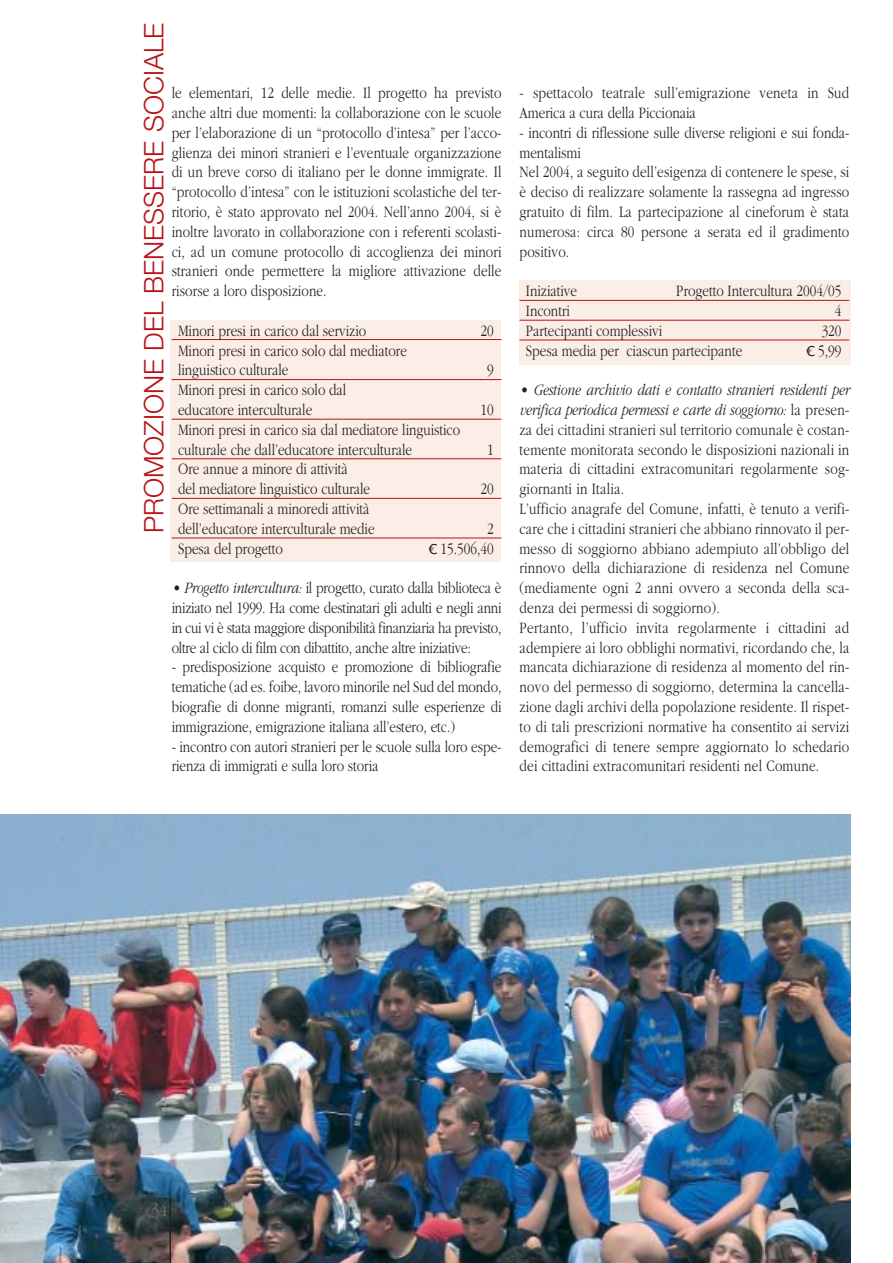
<style>
.page{position:relative;width:893px;height:1263px;background:#fff}
.page>*{position:absolute;margin:0;border:0;box-sizing:border-box;transform-origin:0 0}
.t1{font:300 27px "Helvetica Neue";color:#ba1219}
.t2{font:300 21px "Aplgaram";color:#6c6d70}
.t3{font:300 16.5px/19.8px "Aplgaram";letter-spacing:.01em;color:#231f1f}
.s1{font-family:"Verdana";font-weight:400;font-size:13.5px}
.s2{font-style:italic}
</style>
<div class="page">
<img style="left:0;top:815px;width:850px;height:448px">
<div style="left:519px;top:280px;width:331px;height:85px;background:#faeee7"></div>
<div style="left:170px;top:321px;width:330px;height:241px;background:#faeee7"></div>
<hr style="left:172px;top:339px;width:329px;height:1px;background:#ba1219">
<hr style="left:172px;top:379px;width:329px;height:1px;background:#ba1219">
<hr style="left:172px;top:419px;width:329px;height:1px;background:#ba1219">
<hr style="left:172px;top:459px;width:329px;height:1px;background:#ba1219">
<hr style="left:172px;top:498px;width:329px;height:1px;background:#ba1219">
<hr style="left:172px;top:538px;width:329px;height:1px;background:#ba1219">
<hr style="left:519px;top:300px;width:330px;height:1px;background:#ba1219">
<hr style="left:519px;top:320px;width:330px;height:1px;background:#ba1219">
<hr style="left:519px;top:340px;width:330px;height:1px;background:#ba1219">
<hr style="left:169px;top:1199px;width:2px;height:64px;background:#231f1f">
<h1 class="t1" style="left:144px;top:533px;width:512px;rotate:-90deg">PROMOZIONE DEL BENESSERE SOCIALE</h1>
<p class="t3" style="left:172px;top:84px;width:331px;text-align:justify">le elementari, 12 delle medie. Il progetto ha previsto anche altri due momenti: la collaborazione con le scuole per l’elaborazione di un “protocollo d’intesa” per l’acco&shy;glienza dei minori stranieri e l’eventuale organizzazione di un breve corso di italiano per le donne immigrate. Il “protocollo d’intesa” con le istituzioni scolastiche del ter&shy;ritorio, è stato approvato nel 2004. Nell’anno 2004, si è inoltre lavorato in collaborazione con i referenti scolasti&shy;ci, ad un comune protocollo di accoglienza dei minori stranieri onde permettere la migliore attivazione delle risorse a loro disposizione.</p>
<p class="t3" style="left:178px;top:322px;width:190px">Minori presi in carico dal servizio</p>
<p class="t3" style="left:480px;top:322px;width:15px">20</p>
<p class="t3" style="left:178px;top:342px;width:230px">Minori presi in carico solo dal mediatore linguistico culturale</p>
<p class="t3" style="left:487px;top:362px;width:8px">9</p>
<p class="t3" style="left:178px;top:381px;width:170px">Minori presi in carico solo dal educatore interculturale</p>
<p class="t3" style="left:178px;top:421px;width:283px">Minori presi in carico sia dal mediatore linguistico culturale che dall’educatore interculturale</p>
<p class="t3" style="left:178px;top:461px;width:194px">Ore annue a minore di attività<br>del mediatore linguistico culturale</p>
<p class="t3" style="left:178px;top:500px;width:198px">Ore settimanali a minoredi attività dell’educatore interculturale medie</p>
<p class="t3" style="left:480px;top:401px;width:15px">10</p>
<p class="t3" style="left:487px;top:441px;width:8px">1</p>
<p class="t3" style="left:480px;top:480px;width:15px">20</p>
<p class="t3" style="left:487px;top:520px;width:8px">2</p>
<p class="t3" style="left:178px;top:540px;width:106px">Spesa del progetto</p>
<p class="t3" style="left:429px;top:540px;width:66px"><span class="s1">Ä</span> 15.506,40</p>
<p class="t3" style="left:172px;top:579px;width:331px;text-align:justify"><span class="s2">• Progetto intercultura:</span> il progetto, curato dalla biblioteca è iniziato nel 1999. Ha come destinatari gli adulti e negli anni in cui vi è stata maggiore disponibilità finanziaria ha previsto, oltre al ciclo di film con dibattito, anche altre iniziative:</p>
<p class="t3" style="left:172px;top:659px;width:331px;text-align:justify">- predisposizione acquisto e promozione di bibliografie tematiche (ad es. foibe, lavoro minorile nel Sud del mondo, biografie di donne migranti, romanzi sulle esperienze di immigrazione, emigrazione italiana all’estero, etc.)</p>
<p class="t3" style="left:172px;top:738px;width:331px">- incontro con autori stranieri per le scuole sulla loro espe&shy;rienza di immigrati e sulla loro storia</p>
<p class="t3" style="left:519px;top:84px;width:331px">- spettacolo teatrale sull’emigrazione veneta in Sud<br>America a cura della Piccionaia</p>
<p class="t3" style="left:519px;top:124px;width:331px">- incontri di riflessione sulle diverse religioni e sui fonda&shy;mentalismi<br>Nel 2004, a seguito dell’esigenza di contenere le spese, si è deciso di realizzare solamente la rassegna ad ingresso gratuito di film. La partecipazione al cineforum è stata numerosa: circa 80 persone a serata ed il gradimento positivo.</p>
<p class="t3" style="left:526px;top:282px;width:53px">Iniziative</p>
<p class="t3" style="left:676px;top:282px;width:167px">Progetto Intercultura 2004/05</p>
<p class="t3" style="left:526px;top:302px;width:46px">Incontri</p>
<p class="t3" style="left:834px;top:302px;width:8px">4</p>
<p class="t3" style="left:526px;top:322px;width:138px">Partecipanti complessivi</p>
<p class="t3" style="left:821px;top:322px;width:21px">320</p>
<p class="t3" style="left:526px;top:342px;width:218px">Spesa media per ciascun partecipante</p>
<p class="t3" style="left:806px;top:342px;width:36px"><span class="s1">Ä</span> 5,99</p>
<p class="t3" style="left:519px;top:381px;width:331px"><span class="s2">• Gestione archivio dati e contatto stranieri residenti per verifica periodica permessi e carte di soggiorno:</span> la presen&shy;za dei cittadini stranieri sul territorio comunale è costan&shy;temente monitorata secondo le disposizioni nazionali in materia di cittadini extracomunitari regolarmente sog&shy;giornanti in Italia.<br>L’ufficio anagrafe del Comune, infatti, è tenuto a verifi&shy;care che i cittadini stranieri che abbiano rinnovato il per&shy;messo di soggiorno abbiano adempiuto all’obbligo del rinnovo della dichiarazione di residenza nel Comune (mediamente ogni 2 anni ovvero a seconda della sca&shy;denza dei permessi di soggiorno).<br>Pertanto, l’ufficio invita regolarmente i cittadini ad adempiere ai loro obblighi normativi, ricordando che, la mancata dichiarazione di residenza al momento del rin&shy;novo del permesso di soggiorno, determina la cancella&shy;zione dagli archivi della popolazione residente. Il rispet&shy;to di tali prescrizioni normative ha consentito ai servizi demografici di tenere sempre aggiornato lo schedario dei cittadini extracomunitari residenti nel Comune.</p>
<p class="t2" style="left:151px;top:1202px;width:18px">34</p>
</div>
